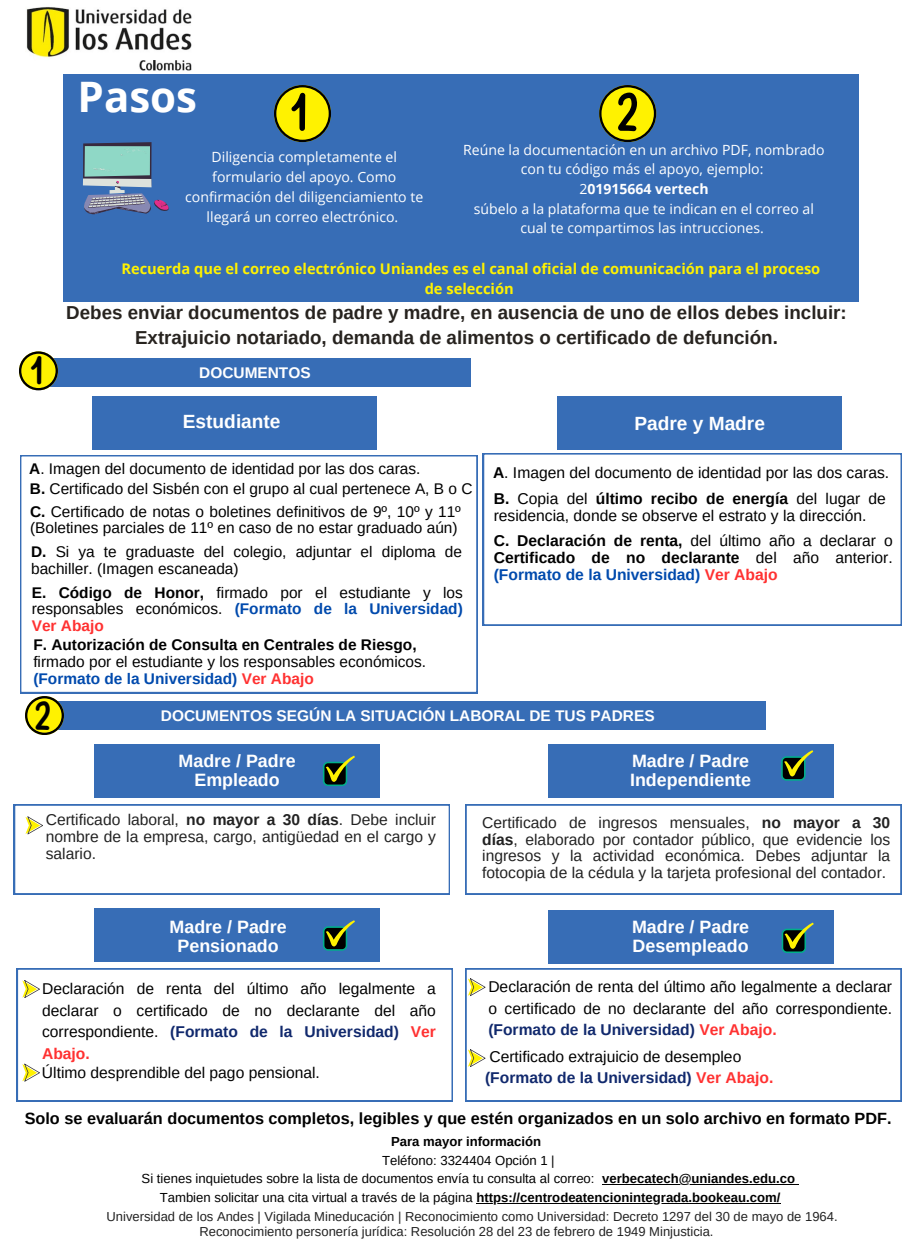
<style>
.page{position:relative;width:921px;height:1240px;background:#fff}
.page>*{position:absolute;margin:0;border:0;box-sizing:border-box;transform-origin:0 0}
.t1{font:56.44px "FEELFREE Regular";color:#000}
.t2{font:42.06px "FEELFREE Regular";color:#000}
.t3{font:700 42px "Open Sans";color:#fff}
.t4{font:700 19.12px "Arimo";color:#fff}
.t5{font:700 18.75px/25.8px "Arimo";color:#27231f;text-align:center}
.t6{font:700 17.88px/19.2px "Arimo";color:#fff;text-align:center}
.t7{font:700 16.25px "Arimo";color:#000}
.t8{font:15.62px/21.6px "Arimo";color:#000;text-align:justify}
.t9{font:15.62px/16.9px "Arimo";color:#222;text-align:justify}
.t10{font:700 15.62px/16.9px "Arimo";color:#000;text-align:justify}
.t11{font:700 15.62px "Arimo";color:#11296d}
.t12{font:15.44px/16.9px "Arimo";color:#000}
.t13{font:700 15.44px "Arimo";color:#fff}
.t14{font:700 14.69px/20.4px "Open Sans";color:#fff200;text-align:center}
.t15{font:14.06px/19.7px "Open Sans";color:#fff;text-align:center}
.t16{font:700 14.06px "Open Sans";color:#fff}
.t17{font:700 13.12px/18.2px "Arimo";color:#000}
.t18{font:13.12px "Arimo";color:#000}
.t19{font:13px "Arimo";color:#222}
.s1{font-weight:400}
.s2{font-weight:700}
.s3{font-weight:700;color:#004aad}
.s4{font-weight:700;color:#ff3131}
.s5{color:#004aad}
.s6{color:#ff3131}
.s7{font-weight:700;color:#11296d}
</style>
<div class="page">
<div style="left:809px;top:74px;width:50px;height:227px;background:#376db6"></div>
<div style="left:112px;top:74px;width:697px;height:227px;background:#376db6"></div>
<div style="left:63px;top:74px;width:49px;height:227px;background:#376db6"></div>
<svg style="left:82px;top:142px;width:87px;height:72px"></svg>
<svg style="left:274px;top:85px;width:57px;height:57px"></svg>
<svg style="left:599px;top:85px;width:57px;height:57px"></svg>
<div style="left:362px;top:908px;width:18px;height:53px;background:#376db6"></div>
<div style="left:112px;top:908px;width:250px;height:53px;background:#376db6"></div>
<div style="left:94px;top:908px;width:18px;height:53px;background:#376db6"></div>
<svg style="left:323px;top:920px;width:32px;height:30px"></svg>
<svg style="left:17px;top:968px;width:436px;height:133px"></svg>
<svg style="left:465px;top:968px;width:436px;height:133px"></svg>
<svg style="left:465px;top:804px;width:436px;height:90px"></svg>
<div style="left:362px;top:744px;width:18px;height:53px;background:#376db6"></div>
<div style="left:112px;top:744px;width:250px;height:53px;background:#376db6"></div>
<div style="left:94px;top:744px;width:18px;height:53px;background:#376db6"></div>
<svg style="left:323px;top:755px;width:32px;height:31px"></svg>
<div style="left:815px;top:744px;width:18px;height:53px;background:#376db6"></div>
<div style="left:565px;top:744px;width:250px;height:53px;background:#376db6"></div>
<div style="left:548px;top:744px;width:17px;height:53px;background:#376db6"></div>
<svg style="left:781px;top:750px;width:32px;height:30px"></svg>
<div style="left:815px;top:910px;width:18px;height:53px;background:#376db6"></div>
<div style="left:565px;top:910px;width:250px;height:53px;background:#376db6"></div>
<div style="left:548px;top:910px;width:17px;height:53px;background:#376db6"></div>
<svg style="left:781px;top:922px;width:32px;height:31px"></svg>
<div style="left:50px;top:701px;width:715px;height:28px;background:#376db6"></div>
<svg style="left:25px;top:696px;width:39px;height:39px"></svg>
<svg style="left:22px;top:980px;width:18px;height:17px"></svg>
<svg style="left:22px;top:1063px;width:18px;height:18px"></svg>
<svg style="left:468px;top:978px;width:17px;height:18px"></svg>
<svg style="left:468px;top:1049px;width:17px;height:17px"></svg>
<img style="left:26px;top:7px;width:166px;height:64px">
<svg style="left:20px;top:455px;width:457px;height:238px"></svg>
<div style="left:359px;top:396px;width:18px;height:53px;background:#376db6"></div>
<div style="left:109px;top:396px;width:250px;height:53px;background:#376db6"></div>
<div style="left:92px;top:396px;width:17px;height:53px;background:#376db6"></div>
<svg style="left:483px;top:453px;width:419px;height:172px"></svg>
<div style="left:824px;top:396px;width:18px;height:53px;background:#376db6"></div>
<div style="left:574px;top:396px;width:250px;height:53px;background:#376db6"></div>
<div style="left:557px;top:396px;width:17px;height:53px;background:#376db6"></div>
<div style="left:44px;top:358px;width:426px;height:29px;background:#376db6"></div>
<svg style="left:19px;top:351px;width:39px;height:39px"></svg>
<hr style="left:602px;top:1184px;width:193px;height:1px;background:#000">
<hr style="left:476px;top:1202px;width:304px;height:1px;background:#000">
<svg style="left:14px;top:804px;width:436px;height:90px"></svg>
<p class="t3" style="left:78px;top:68px;width:121px">Pasos</p>
<p class="t1" style="left:289px;top:85px;width:20px">1</p>
<p class="t1" style="left:617px;top:85px;width:23px">2</p>
<p class="t15" style="left:185px;top:147px;width:239px">Diligencia completamente el formulario del apoyo. Como confirmación del diligenciamiento te llegará un correo electrónico.</p>
<h1 class="t15" style="left:463px;top:139px;width:363px">Reúne la documentación en un archivo PDF, nombrado con tu código más el apoyo, ejemplo:</h1>
<p class="t16" style="left:579px;top:179px;width:131px"><span class="s1">2</span>01915664 vertech</p>
<p class="t15" style="left:474px;top:198px;width:341px">súbelo a la plataforma que te indican en el correo al cual te compartimos las intrucciones.</p>
<p class="t14" style="left:121px;top:258px;width:700px">Recuerda que el correo electrónico Uniandes es el canal oficial de comunicación para el proceso de selección</p>
<p class="t5" style="left:66px;top:299px;width:782px">Debes enviar documentos de padre y madre, en ausencia de uno de ellos debes incluir:<br>Extrajuicio notariado, demanda de alimentos o certificado de defunción.</p>
<h5 class="t2" style="left:29px;top:350px;width:15px">1</h5>
<h5 class="t13" style="left:199px;top:364px;width:113px">DOCUMENTOS</h5>
<p class="t4" style="left:183px;top:411px;width:99px">Estudiante</p>
<h2 class="t12" style="left:29px;top:460px;width:392px"><span class="s2">A</span>. Imagen del documento de identidad por las dos caras.</h2>
<p class="t12" style="left:30px;top:480px;width:444px"><span class="s2">B.</span> Certificado del Sisbén con el grupo al cual pertenece A, B o C</p>
<h5 class="t12" style="left:30px;top:503px;width:432px"><span class="s2">C.</span> Certificado de notas o boletines definitivos de 9º, 10º y 11º (Boletines parciales de 11º en caso de no estar graduado aún)</h5>
<h5 class="t12" style="left:31px;top:543px;width:432px"><span class="s2">D.</span> Si ya te graduaste del colegio, adjuntar el diploma de bachiller. (Imagen escaneada)</h5>
<h5 class="t12" style="left:32px;top:584px;width:432px;text-align:justify"><span class="s2">E. Código de Honor,</span> firmado por el estudiante y los responsables económicos. <span class="s3">(Formato de la Universidad)<br></span><span class="s4">Ver Abajo</span></h5>
<h2 class="t12" style="left:33px;top:636px;width:394px"><span class="s2">F. Autorización de Consulta en Centrales de Riesgo, </span>firmado por el estudiante y los responsables económicos. <span class="s3">(Formato de la Universidad)</span> <span class="s4">Ver Abajo</span></h2>
<h5 class="t4" style="left:634px;top:412px;width:132px">Padre y Madre</h5>
<h5 class="t8" style="left:493px;top:462px;width:398px"><span class="s2">A</span>. Imagen del documento de identidad por las dos caras.</h5>
<h5 class="t8" style="left:494px;top:490px;width:394px;line-height:16.9px"><span class="s2">B.</span> Copia del <span class="s2">último recibo de energía</span> del lugar de residencia, donde se observe el estrato y la dirección.</h5>
<h5 class="t10" style="left:494px;top:532px;width:400px">C. Declaración de renta, <span class="s1">del último año a declarar o </span>Certificado de no declarante <span class="s1">del año anterior. </span><span class="s5">(Formato de la Universidad)</span> <span class="s6">Ver Abajo</span></h5>
<p class="t2" style="left:35px;top:696px;width:18px">2</p>
<h2 class="t13" style="left:161px;top:706px;width:495px">DOCUMENTOS SEGÚN LA SITUACIÓN LABORAL DE TUS PADRES</h2>
<p class="t6" style="left:178px;top:750px;width:119px">Madre / Padre<br>Empleado</p>
<p class="t6" style="left:630px;top:750px;width:123px;text-align:left">Madre / Padre<br>Independiente</p>
<p class="t9" style="left:46px;top:811px;width:392px">Certificado laboral, <span class="s2">no mayor a 30 días</span>. Debe incluir nombre de la empresa, cargo, antigüedad en el cargo y salario.</p>
<h2 class="t9" style="left:482px;top:813px;width:409px">Certificado de ingresos mensuales, <span class="s2">no mayor a 30 días</span>, elaborado por contador público, que evidencie los ingresos y la actividad económica. Debes adjuntar la fotocopia de la cédula y la tarjeta profesional del contador.</h2>
<p class="t6" style="left:170px;top:917px;width:119px">Madre / Padre<br>Pensionado</p>
<h4 class="t6" style="left:632px;top:917px;width:119px;text-align:left">Madre / Padre<br>Desempleado</h4>
<p class="t8" style="left:42px;top:977px;width:395px">Declaración de renta del último año legalmente a declarar o certificado de no declarante del año correspondiente. <span class="s7">(Formato de la Universidad)</span> <span class="s4">Ver Abajo.</span></p>
<h3 class="t8" style="left:488px;top:975px;width:405px">Declaración de renta del último año legalmente a declarar o certificado de no declarante del año correspondiente. <span class="s7">(Formato de la Universidad)</span> <span class="s4">Ver Abajo.</span></h3>
<h3 class="t8" style="left:489px;top:1045px;width:253px">Certificado extrajuicio de desempleo</h3>
<p class="t8" style="left:42px;top:1061px;width:279px">Último desprendible del pago pensional.</p>
<h3 class="t11" style="left:485px;top:1069px;width:290px">(Formato de la Universidad) <span class="s6">Ver Abajo.</span></h3>
<h2 class="t7" style="left:25px;top:1109px;width:868px">Solo se evaluarán documentos completos, legibles y que estén organizados en un solo archivo en formato PDF.</h2>
<p class="t17" style="left:391px;top:1132px;width:152px">Para mayor información</p>
<p class="t18" style="left:382px;top:1153px;width:174px">Teléfono: 3324404 Opción 1 |</p>
<h5 class="t18" style="left:142px;top:1171px;width:454px">Si tienes inquietudes sobre la lista de documentos envía tu consulta al correo:</h5>
<h5 class="t17" style="left:160px;top:1169px;width:637px;text-indent:442px">verbecatech@uniandes.edu.co<br><span class="s1">Tambien solicitar una cita virtual a través de la página</span> https://centrodeatencionintegrada.bookeau.com/</h5>
<p class="t19" style="left:107px;top:1209px;width:732px">Universidad de los Andes | Vigilada Mineducación | Reconocimiento como Universidad: Decreto 1297 del 30 de mayo de 1964.</p>
<h2 class="t19" style="left:199px;top:1224px;width:515px">Reconocimiento personería jurídica: Resolución 28 del 23 de febrero de 1949 Minjusticia.</h2>
</div>
